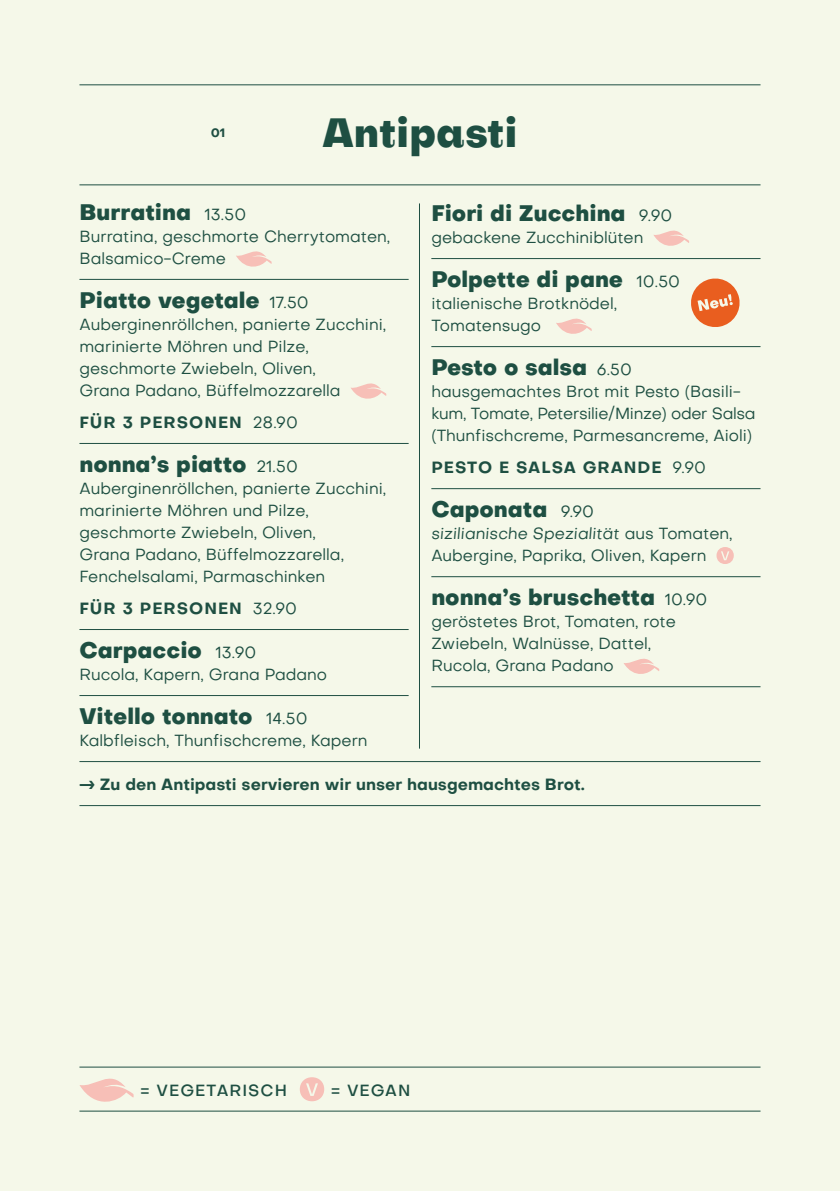
<style>
.page{position:relative;width:840px;height:1191px;background:#fff}
.page>*{position:absolute;margin:0;border:0;box-sizing:border-box;transform-origin:0 0}
.t1{font:800 40px "Subjectivity";color:#1e4f42}
.t2{font:800 22px "Objectivity";color:#1e4f42}
.t3{font:16px/22px "Objectivity";color:#1e4f42}
.t4{font:700 16px "Objectivity";letter-spacing:.06em;color:#1e4f42}
.t5{font:700 16px "Objectivity";color:#1e4f42}
.t6{font:500 16px "Objectivity";letter-spacing:.06em;color:#1e4f42}
.t7{font:700 12px "Objectivity";color:#1e4f42}
.s1{font-weight:400;font-size:16px}
.s2{font-weight:400}
.s3{font-style:italic}
</style>
<div class="page">
<div style="left:0;top:0;width:839px;height:1191px;background:#f5f8e9"></div>
<hr style="left:79px;top:1066px;width:681px;height:1px;background:#1e4f42">
<svg style="left:79px;top:1067px;width:55px;height:35px"></svg>
<svg style="left:299px;top:1077px;width:25px;height:24px"></svg>
<hr style="left:79px;top:1110px;width:681px;height:1px;background:#1e4f42">
<svg style="left:236px;top:251px;width:36px;height:16px"></svg>
<hr style="left:79px;top:279px;width:329px;height:1px;background:#1e4f42">
<svg style="left:351px;top:383px;width:35px;height:16px"></svg>
<hr style="left:79px;top:443px;width:329px;height:1px;background:#1e4f42">
<hr style="left:79px;top:629px;width:329px;height:1px;background:#1e4f42">
<hr style="left:79px;top:695px;width:329px;height:1px;background:#1e4f42">
<hr style="left:79px;top:761px;width:681px;height:1px;background:#1e4f42">
<hr style="left:79px;top:805px;width:681px;height:1px;background:#1e4f42">
<svg style="left:654px;top:230px;width:35px;height:16px"></svg>
<hr style="left:431px;top:258px;width:329px;height:1px;background:#1e4f42">
<svg style="left:556px;top:318px;width:35px;height:16px"></svg>
<hr style="left:431px;top:346px;width:329px;height:1px;background:#1e4f42">
<hr style="left:431px;top:488px;width:329px;height:1px;background:#1e4f42">
<svg style="left:716px;top:547px;width:17px;height:17px"></svg>
<hr style="left:431px;top:576px;width:329px;height:1px;background:#1e4f42">
<svg style="left:624px;top:658px;width:35px;height:16px"></svg>
<hr style="left:431px;top:686px;width:329px;height:1px;background:#1e4f42">
<hr style="left:79px;top:84px;width:681px;height:1px;background:#1e4f42">
<hr style="left:79px;top:184px;width:681px;height:1px;background:#1e4f42">
<hr style="left:419px;top:203px;width:1px;height:545px;background:#1e4f42">
<svg style="left:691px;top:278px;width:49px;height:49px"></svg>
<p class="t7" style="left:211px;top:124px;width:16px">01</p>
<h1 class="t1" style="left:322px;top:103px;width:196px">Antipasti</h1>
<h2 class="t2" style="left:79px;top:195px;width:168px">Burratina <span class="s1">13.50</span></h2>
<p class="t3" style="left:79px;top:225px;width:312px">Burratina, geschmorte Cherrytomaten,<br>Balsamico-Creme</p>
<h2 class="t2" style="left:79px;top:283px;width:231px">Piatto vegetale <span class="s1">17.50</span></h2>
<p class="t3" style="left:79px;top:313px;width:308px">Auberginenröllchen, panierte Zucchini, marinierte Möhren und Pilze, geschmorte Zwiebeln, Oliven,<br>Grana Padano, Büffelmozzarella</p>
<p class="t4" style="left:79px;top:411px;width:220px">FÜR 3 PERSONEN <span class="s2">28.90</span></p>
<h2 class="t2" style="left:79px;top:447px;width:220px">nonna’s piatto <span class="s1">21.50</span></h2>
<p class="t3" style="left:79px;top:477px;width:308px">Auberginenröllchen, panierte Zucchini, marinierte Möhren und Pilze, geschmorte Zwiebeln, Oliven,<br>Grana Padano, Büffelmozzarella, Fenchelsalami, Parmaschinken</p>
<p class="t4" style="left:79px;top:597px;width:219px">FÜR 3 PERSONEN <span class="s2">32.90</span></p>
<h2 class="t2" style="left:79px;top:633px;width:178px">Carpaccio <span class="s1">13.90</span></h2>
<p class="t3" style="left:79px;top:663px;width:249px">Rucola, Kapern, Grana Padano</p>
<h2 class="t2" style="left:79px;top:699px;width:229px">Vitello tonnato <span class="s1">14.50</span></h2>
<p class="t3" style="left:79px;top:729px;width:289px">Kalbfleisch, Thunfischcreme, Kapern</p>
<p class="t5" style="left:79px;top:773px;width:506px">—› Zu den Antipasti servieren wir unser hausgemachtes Brot.</p>
<h2 class="t2" style="left:431px;top:196px;width:242px">Fiori di Zucchina <span class="s1">9.90</span></h2>
<p class="t3" style="left:431px;top:226px;width:213px">gebackene Zucchiniblüten</p>
<h2 class="t2" style="left:431px;top:262px;width:250px">Polpette di pane <span class="s1">10.50</span></h2>
<p class="t3" style="left:431px;top:292px;width:187px">italienische Brotknödel,<br>Tomatensugo</p>
<h2 class="t2" style="left:431px;top:350px;width:202px">Pesto o salsa <span class="s1">6.50</span></h2>
<p class="t3" style="left:431px;top:380px;width:325px">hausgemachtes Brot mit Pesto (Basili&shy;kum, Tomate, Petersilie/Minze) oder Salsa (Thunfischcreme, Parmesancreme, Aioli)</p>
<p class="t4" style="left:431px;top:456px;width:276px">PESTO E SALSA GRANDE <span class="s2">9.90</span></p>
<h2 class="t2" style="left:431px;top:492px;width:164px">Caponata <span class="s1">9.90</span></h2>
<p class="t3" style="left:431px;top:522px;width:302px"><span class="s3">sizilianische Spezialität</span> aus Tomaten,<br>Aubergine, Paprika, Oliven, Kapern</p>
<h2 class="t2" style="left:431px;top:580px;width:277px">nonna’s bruschetta <span class="s1">10.90</span></h2>
<p class="t3" style="left:431px;top:610px;width:246px">geröstetes Brot, Tomaten, rote<br>Zwiebeln, Walnüsse, Dattel,<br>Rucola, Grana Padano</p>
<p class="t6" style="left:140px;top:1079px;width:148px">= VEGETARISCH</p>
<p class="t6" style="left:331px;top:1079px;width:81px">= VEGAN</p>
</div>
